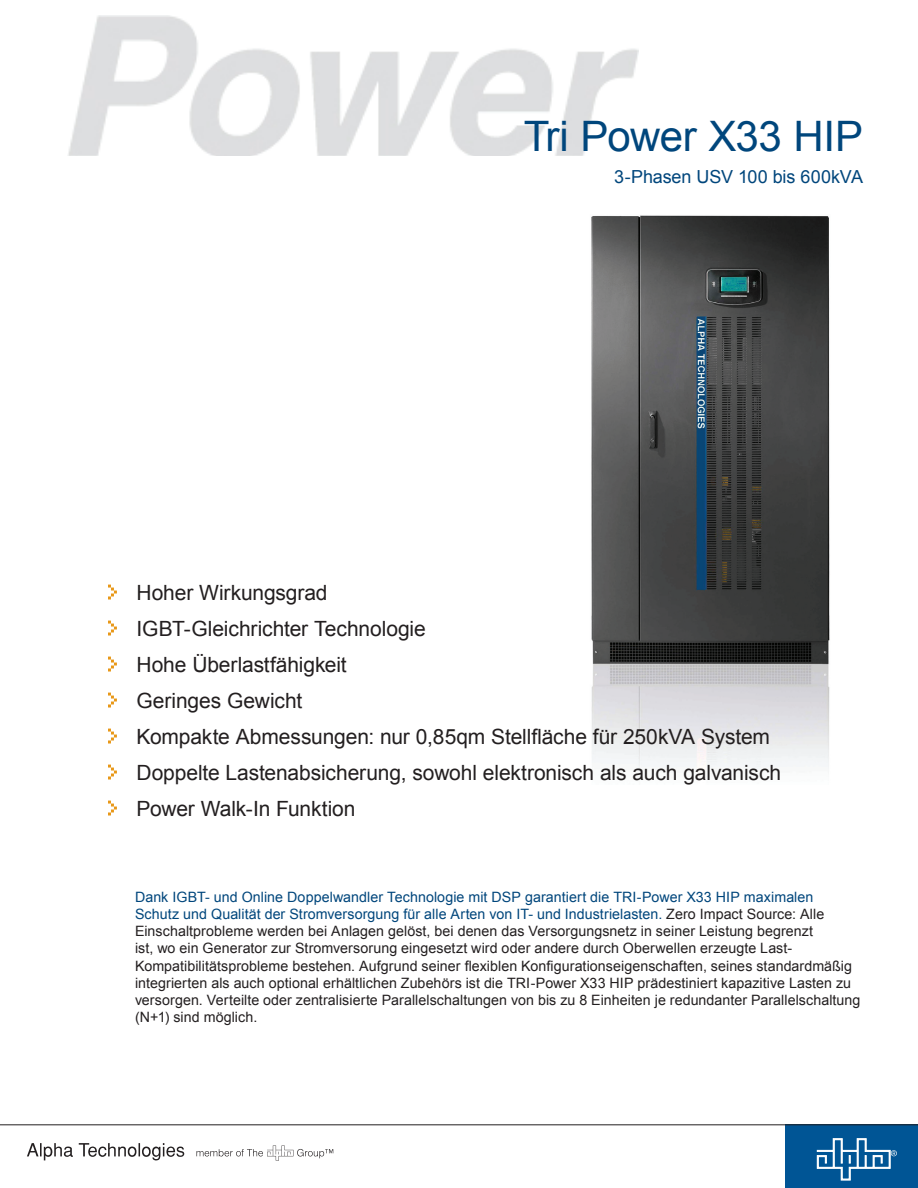
<style>
.page{position:relative;width:918px;height:1188px;background:#fff}
.page>*{position:absolute;margin:0;border:0;box-sizing:border-box;transform-origin:0 0}
.t1{font:42px "Arial";letter-spacing:-.015em;color:#00467c}
.t2{font:21px/36px "Arial";letter-spacing:-.005em;color:#231f20}
.t3{font:18px "Arial";letter-spacing:-.005em;color:#00467c}
.t4{font:14.25px/17.1px "Arial";letter-spacing:.005em;color:#231f20}
.s1{color:#00467c}
</style>
<div class="page">
<img style="left:68px;top:15px;width:571px;height:141px">
<div style="left:785px;top:1125px;width:133px;height:63px;background:#005595"></div>
<hr style="left:0;top:1125px;width:918px;height:1px;background:#231f20">
<svg style="left:196px;top:1146px;width:137px;height:15px"></svg>
<svg style="left:27px;top:1143px;width:46px;height:17px"></svg>
<svg style="left:79px;top:1143px;width:105px;height:17px"></svg>
<svg style="left:816px;top:1138px;width:81px;height:43px"></svg>
<img style="left:591px;top:215px;width:239px;height:561px">
<svg style="left:108px;top:585px;width:9px;height:15px"></svg>
<svg style="left:108px;top:621px;width:9px;height:15px"></svg>
<svg style="left:108px;top:657px;width:9px;height:15px"></svg>
<svg style="left:108px;top:693px;width:9px;height:15px"></svg>
<svg style="left:108px;top:729px;width:9px;height:15px"></svg>
<svg style="left:108px;top:765px;width:9px;height:15px"></svg>
<svg style="left:108px;top:801px;width:9px;height:15px"></svg>
<h1 class="t1" style="left:524px;top:109px;width:341px">Tri Power X33 HIP</h1>
<p class="t3" style="left:614px;top:164px;width:250px">3-Phasen USV 100 bis 600kVA</p>
<p class="t2" style="left:136px;top:574px;width:646px">Hoher Wirkungsgrad<br>IGBT-Gleichrichter Technologie<br>Hohe Überlastfähigkeit<br>Geringes Gewicht<br>Kompakte Abmessungen: nur 0,85qm Stellfläche für 250kVA System Doppelte Lastenabsicherung, sowohl elektronisch als auch galvanisch Power Walk-In Funktion</p>
<p class="t4" style="left:135px;top:889px;width:727px"><span class="s1">Dank IGBT- und Online Doppelwandler Technologie mit DSP garantiert die TRI-Power X33 HIP maximalen Schutz und Qualität der Stromversorgung für alle Arten von IT- und Industrielasten.</span> Zero Impact Source: Alle Einschaltprobleme werden bei Anlagen gelöst, bei denen das Versorgungsnetz in seiner Leistung begrenzt<br>ist, wo ein Generator zur Stromversorung eingesetzt wird oder andere durch Oberwellen erzeugte Last-Kompatibilitätsprobleme bestehen. Aufgrund seiner flexiblen Konfigurationseigenschaften, seines standardmäßig integrierten als auch optional erhältlichen Zubehörs ist die TRI-Power X33 HIP prädestiniert kapazitive Lasten zu versorgen. Verteilte oder zentralisierte Parallelschaltungen von bis zu 8 Einheiten je redundanter Parallelschaltung (N+1) sind möglich.</p>
</div>
